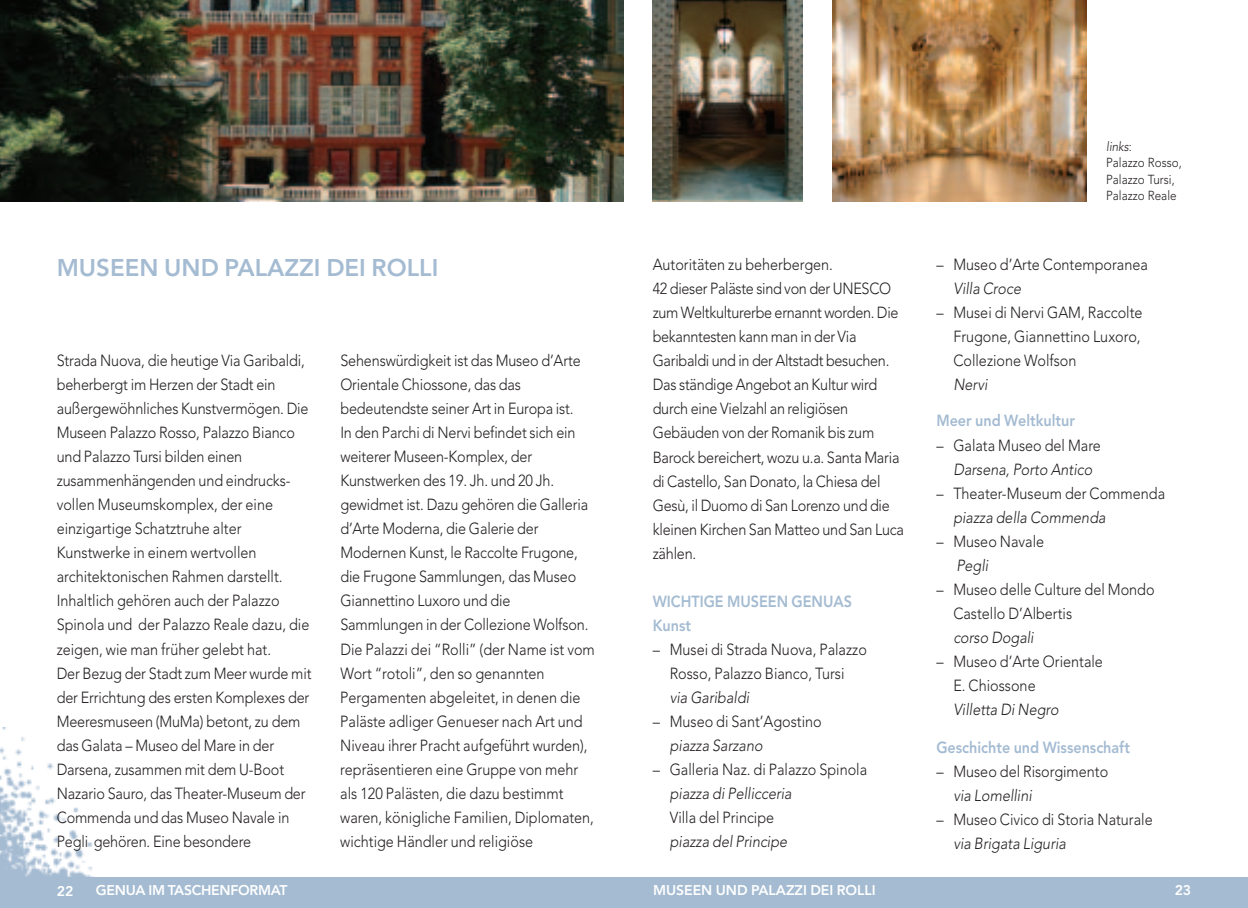
<style>
.page{position:relative;width:1248px;height:908px;background:#fff}
.page>*{position:absolute;margin:0;border:0;box-sizing:border-box;transform-origin:0 0}
.t1{font:800 24px "Avenir LT Std";color:#a4bbd2}
.t2{font:300 16px/24px "Avenir LT Std";letter-spacing:-.01em;color:#231f20;scale:.9 1}
.t3{font:italic 300 16px "Avenir LT Std";color:#231f20;scale:.9 1}
.t4{font:800 16px/24px "Avenir LT Std";color:#a4bbd2;scale:.9 1}
.t5{font:800 14px "Avenir LT Std";color:#fff}
.t6{font:800 14px "Avenir LT Std";letter-spacing:-.02em;color:#fff}
.t7{font:300 13px/16.4px "Avenir LT Std";color:#231f20;scale:.9 1}
.s1{font-style:italic}
</style>
<div class="page">
<img style="left:0;top:727px;width:94px;height:150px">
<div style="left:624px;top:877px;width:623px;height:30px;background:#a4bbd2"></div>
<div style="left:0;top:877px;width:624px;height:30px;background:#a4bbd2"></div>
<img style="left:0;top:0;width:623px;height:201px">
<img style="left:652px;top:0;width:150px;height:201px">
<img style="left:832px;top:0;width:254px;height:201px">
<h1 class="t1" style="left:57px;top:258px;width:383px">MUSEEN UND PALAZZI DEI ROLLI</h1>
<p class="t2" style="left:57px;top:350px;width:284px">Strada Nuova, die heutige Via Garibaldi, beherbergt im Herzen der Stadt ein außergewöhnliches Kunstvermögen. Die Museen Palazzo Rosso, Palazzo Bianco und Palazzo Tursi bilden einen zusammenhängenden und eindrucks&shy;vollen Museumskomplex, der eine einzigartige Schatztruhe alter Kunstwerke in einem wertvollen architektonischen Rahmen darstellt.<br>Inhaltlich gehören auch der Palazzo Spinola und der Palazzo Reale dazu, die zeigen, wie man früher gelebt hat.<br>Der Bezug der Stadt zum Meer wurde mit der Errichtung des ersten Komplexes der Meeresmuseen (MuMa) betont, zu dem das Galata – Museo del Mare in der Darsena, zusammen mit dem U-Boot Nazario Sauro, das Theater-Museum der Commenda und das Museo Navale in Pegli gehören. Eine besondere</p>
<p class="t2" style="left:340px;top:350px;width:284px">Sehenswürdigkeit ist das Museo d’Arte Orientale Chiossone, das das bedeutendste seiner Art in Europa ist.<br>In den Parchi di Nervi befindet sich ein weiterer Museen-Komplex, der Kunstwerken des 19. Jh. und 20 Jh. gewidmet ist. Dazu gehören die Galleria d’Arte Moderna, die Galerie der Modernen Kunst, le Raccolte Frugone, die Frugone Sammlungen, das Museo Giannettino Luxoro und die Sammlungen in der Collezione Wolfson.<br>Die Palazzi dei “Rolli” (der Name ist vom Wort “rotoli”, den so genannten Pergamenten abgeleitet, in denen die Paläste adliger Genueser nach Art und Niveau ihrer Pracht aufgeführt wurden), repräsentieren eine Gruppe von mehr als 120 Palästen, die dazu bestimmt waren, königliche Familien, Diplomaten, wichtige Händler und religiöse</p>
<p class="t5" style="left:57px;top:884px;width:18px">22</p>
<p class="t6" style="left:96px;top:884px;width:193px">GENUA IM TASCHENFORMAT</p>
<p class="t2" style="left:652px;top:254px;width:281px">Autoritäten zu beherbergen.<br>42 dieser Paläste sind von der UNESCO zum Weltkulturerbe ernannt worden. Die bekanntesten kann man in der Via Garibaldi und in der Altstadt besuchen.<br>Das ständige Angebot an Kultur wird durch eine Vielzahl an religiösen Gebäuden von der Romanik bis zum Barock bereichert, wozu u.a. Santa Maria di Castello, San Donato, la Chiesa del Gesù, il Duomo di San Lorenzo und die kleinen Kirchen San Matteo und San Luca zählen.</p>
<p class="t4" style="left:652px;top:590px;width:223px">WICHTIGE MUSEEN GENUAS<br>Kunst</p>
<p class="t2" style="left:652px;top:638px;width:239px;text-align:center">– Musei di Strada Nuova, Palazzo<br>Rosso, Palazzo Bianco, Tursi</p>
<p class="t3" style="left:669px;top:690px;width:90px">via Garibaldi</p>
<p class="t2" style="left:652px;top:710px;width:189px">– Museo di Sant’Agostino</p>
<p class="t3" style="left:669px;top:738px;width:105px">piazza Sarzano</p>
<p class="t2" style="left:652px;top:758px;width:240px">– Galleria Naz. di Palazzo Spinola</p>
<p class="t3" style="left:669px;top:786px;width:137px">piazza di Pellicceria</p>
<p class="t2" style="left:669px;top:806px;width:118px">Villa del Principe</p>
<p class="t3" style="left:669px;top:834px;width:132px">piazza del Principe</p>
<p class="t7" style="left:1106px;top:139px;width:85px"><span class="s1">links</span>:<br>Palazzo Rosso,<br>Palazzo Tursi,<br>Palazzo Reale</p>
<p class="t2" style="left:936px;top:254px;width:236px">– Museo d’Arte Contemporanea</p>
<p class="t3" style="left:953px;top:282px;width:77px">Villa Croce</p>
<p class="t2" style="left:953px;top:302px;width:212px;text-align:justify;text-indent:-17px">– Musei di Nervi GAM, Raccolte Frugone, Giannettino Luxoro, Collezione Wolfson</p>
<p class="t3" style="left:953px;top:378px;width:39px">Nervi</p>
<p class="t4" style="left:936px;top:410px;width:155px">Meer und Weltkultur</p>
<p class="t2" style="left:936px;top:434px;width:184px">– Galata Museo del Mare</p>
<p class="t3" style="left:953px;top:462px;width:156px">Darsena, Porto Antico</p>
<p class="t2" style="left:936px;top:482px;width:256px">– Theater-Museum der Commenda</p>
<p class="t3" style="left:953px;top:510px;width:171px">piazza della Commenda</p>
<p class="t2" style="left:936px;top:530px;width:121px">– Museo Navale</p>
<p class="t3" style="left:956px;top:558px;width:37px">Pegli</p>
<p class="t2" style="left:953px;top:578px;width:225px;text-indent:-17px">– Museo delle Culture del Mondo<br>Castello D’Albertis</p>
<p class="t3" style="left:953px;top:630px;width:91px">corso Dogali</p>
<p class="t2" style="left:953px;top:650px;width:168px;text-indent:-17px">– Museo d’Arte Orientale<br>E. Chiossone</p>
<p class="t3" style="left:953px;top:702px;width:118px">Villetta Di Negro</p>
<p class="t4" style="left:936px;top:736px;width:217px">Geschichte und Wissenschaft</p>
<p class="t2" style="left:936px;top:760px;width:192px">– Museo del Risorgimento</p>
<p class="t3" style="left:953px;top:788px;width:89px">via Lomellini</p>
<p class="t2" style="left:936px;top:808px;width:242px">– Museo Civico di Storia Naturale</p>
<p class="t3" style="left:953px;top:836px;width:127px">via Brigata Liguria</p>
<p class="t5" style="left:653px;top:884px;width:224px">MUSEEN UND PALAZZI DEI ROLLI</p>
<p class="t5" style="left:1174px;top:884px;width:18px">23</p>
</div>
